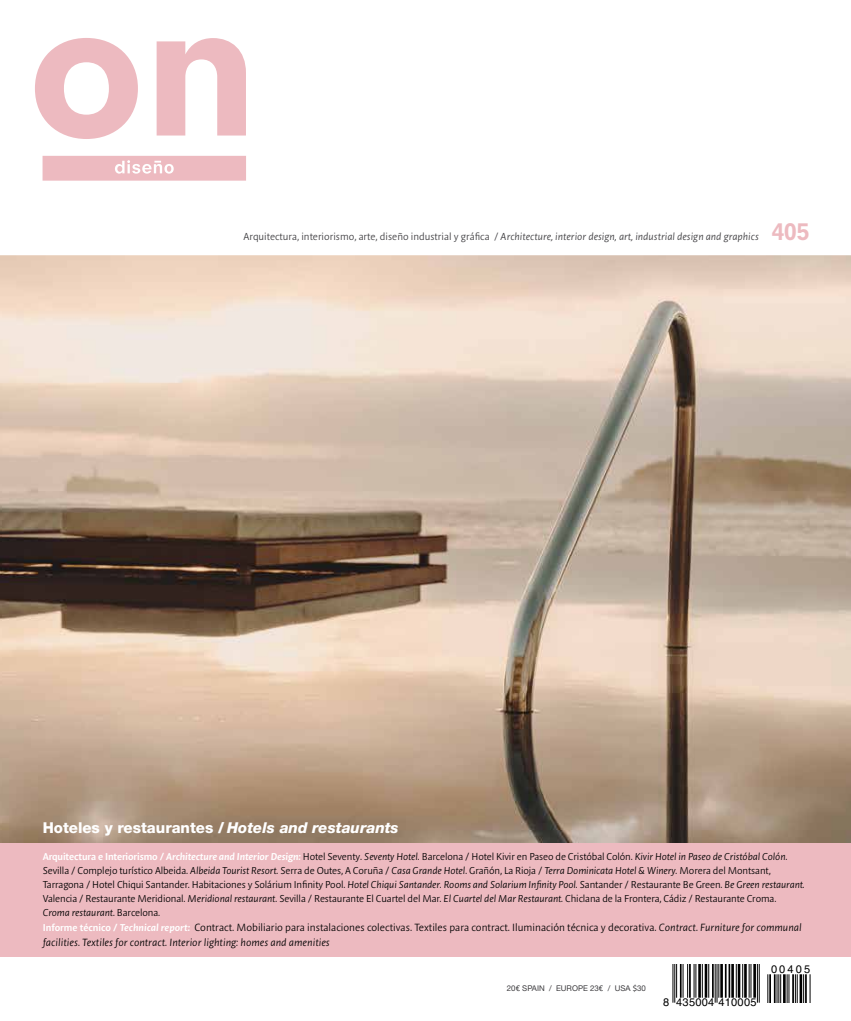
<style>
.page{position:relative;width:851px;height:1021px;background:#fff}
.page>*{position:absolute;margin:0;border:0;box-sizing:border-box;transform-origin:0 0}
.t1{font:800 15px "Helvetica Neue";color:#fff}
.t2{font:11.25px/15px "Onsans";color:#000}
.t3{font:italic 11px "Onsans";color:#3e3d40}
.t4{font:11px "Helvetica";letter-spacing:.025em;color:#000}
.t5{font:10.75px/14px "Onsans";letter-spacing:-.01em;color:#000}
.t6{font:7.88px "Helvetica Neue";color:#3e3d40}
.s1{font-style:normal}
.s2{font-family:"Neuzeit SLT Std";font-weight:800;font-style:normal;font-size:22.5px;color:#edbac0}
.s3{font-style:italic}
.s4{font-family:"Onsans Semi";font-weight:700;color:#fff}
.s5{font-family:"Onsans Semi";font-weight:700;font-style:italic;color:#fff}
.s6{font-family:"Onsans Semi";font-weight:700;font-size:10.75px;color:#fff}
.s7{font-family:"Onsans Semi";font-weight:700;font-style:italic;font-size:10.75px;color:#fff}
.s8{font-family:"Calibri";font-size:8.75px}
</style>
<div class="page">
<img style="left:0;top:255px;width:850px;height:588px">
<svg style="left:660px;top:956px;width:162px;height:47px"></svg>
<hr style="left:672px;top:964px;width:1px;height:38px;background:#000">
<hr style="left:674px;top:964px;width:1px;height:38px;background:#000">
<hr style="left:676px;top:964px;width:1px;height:33px;background:#000">
<hr style="left:679px;top:964px;width:2px;height:33px;background:#000">
<hr style="left:682px;top:964px;width:1px;height:33px;background:#000">
<hr style="left:687px;top:964px;width:1px;height:33px;background:#000">
<hr style="left:689px;top:964px;width:1px;height:33px;background:#000">
<hr style="left:693px;top:964px;width:1px;height:33px;background:#000">
<hr style="left:695px;top:964px;width:1px;height:33px;background:#000">
<hr style="left:698px;top:964px;width:2px;height:33px;background:#000">
<hr style="left:701px;top:964px;width:1px;height:33px;background:#000">
<hr style="left:704px;top:964px;width:3px;height:33px;background:#000">
<hr style="left:708px;top:964px;width:1px;height:33px;background:#000">
<hr style="left:712px;top:964px;width:1px;height:33px;background:#000">
<hr style="left:714px;top:964px;width:1px;height:38px;background:#000">
<hr style="left:716px;top:964px;width:1px;height:38px;background:#000">
<hr style="left:718px;top:964px;width:1px;height:33px;background:#000">
<hr style="left:720px;top:964px;width:2px;height:33px;background:#000">
<hr style="left:724px;top:964px;width:2px;height:33px;background:#000">
<hr style="left:728px;top:964px;width:2px;height:33px;background:#000">
<hr style="left:731px;top:964px;width:2px;height:33px;background:#000">
<hr style="left:735px;top:964px;width:1px;height:33px;background:#000">
<hr style="left:737px;top:964px;width:3px;height:33px;background:#000">
<hr style="left:742px;top:964px;width:1px;height:33px;background:#000">
<hr style="left:744px;top:964px;width:2px;height:33px;background:#000">
<hr style="left:748px;top:964px;width:1px;height:33px;background:#000">
<hr style="left:750px;top:964px;width:1px;height:33px;background:#000">
<hr style="left:753px;top:964px;width:2px;height:33px;background:#000">
<hr style="left:756px;top:964px;width:1px;height:38px;background:#000">
<hr style="left:758px;top:964px;width:1px;height:38px;background:#000">
<svg style="left:767px;top:974px;width:3px;height:28px"></svg>
<hr style="left:773px;top:974px;width:2px;height:28px;background:#000">
<svg style="left:776px;top:974px;width:21px;height:28px"></svg>
<hr style="left:799px;top:974px;width:3px;height:28px;background:#000">
<svg style="left:803px;top:974px;width:7px;height:28px"></svg>
<svg style="left:157px;top:38px;width:89px;height:97px"></svg>
<svg style="left:35px;top:38px;width:103px;height:101px"></svg>
<svg style="left:43px;top:156px;width:203px;height:25px;background:#eebfc4"></svg>
<div style="left:0;top:843px;width:850px;height:113px;background:#edbac0"></div>
<p class="t3" style="left:243px;top:231px;width:567px"><span class="s1">Arquitectura, interiorismo, arte, diseño industrial y gráfica /</span> Architecture, interior design, art, industrial design and graphics <span class="s2">405</span></p>
<h1 class="t1" style="left:43px;top:818px;width:357px">Hoteles y restaurantes / <span class="s3">Hotels and restaurants</span></h1>
<p class="t5" style="left:43px;top:849px;width:763px"><span class="s4">Arquitectura e Interiorismo /</span> <span class="s5">Architecture and Interior Design:</span> Hotel Seventy. <span class="s3">Seventy Hotel.</span> Barcelona / Hotel Kivir en Paseo de Cristóbal Colón. <span class="s3">Kivir Hotel in Paseo de Cristóbal Colón</span>.<br>Sevilla / Complejo turístico Albeida. <span class="s3">Albeida Tourist Resort.</span> Serra de Outes, A Coruña / <span class="s3">Casa Grande Hotel.</span> Grañón, La Rioja / <span class="s3">Terra Dominicata Hotel &amp; Winery.</span> Morera del Montsant, Tarragona / Hotel Chiqui Santander. Habitaciones y Solárium Infinity Pool. <span class="s3">Hotel Chiqui Santander. Rooms and Solarium Infinity Pool.</span> Santander / Restaurante Be Green. <span class="s3">Be Green restaurant.<br></span>Valencia / Restaurante Meridional. <span class="s3">Meridional restaurant.</span> Sevilla / Restaurante El Cuartel del Mar. <span class="s3">El Cuartel del Mar Restaurant.</span> Chiclana de la Frontera, Cádiz / Restaurante Croma.<br><span class="s3">Croma restaurant.</span> Barcelona.</p>
<p class="t2" style="left:43px;top:920px;width:760px"><span class="s6">Informe técnico /</span> <span class="s7">Technical report:</span> Contract. Mobiliario para instalaciones colectivas. Textiles para contract. Iluminación técnica y decorativa. <span class="s3">Contract. Furniture for communal facilities. Textiles for contract. Interior lighting: homes and amenities</span></p>
<p class="t6" style="left:507px;top:983px;width:141px">20<span class="s8">€</span> SPAIN / EUROPE 23<span class="s8">€</span> / USA <span class="s8">$</span>30</p>
<p class="t4" style="left:663px;top:996px;width:95px">8 435004 410005</p>
<p class="t4" style="left:771px;top:963px;width:41px">00405</p>
</div>
